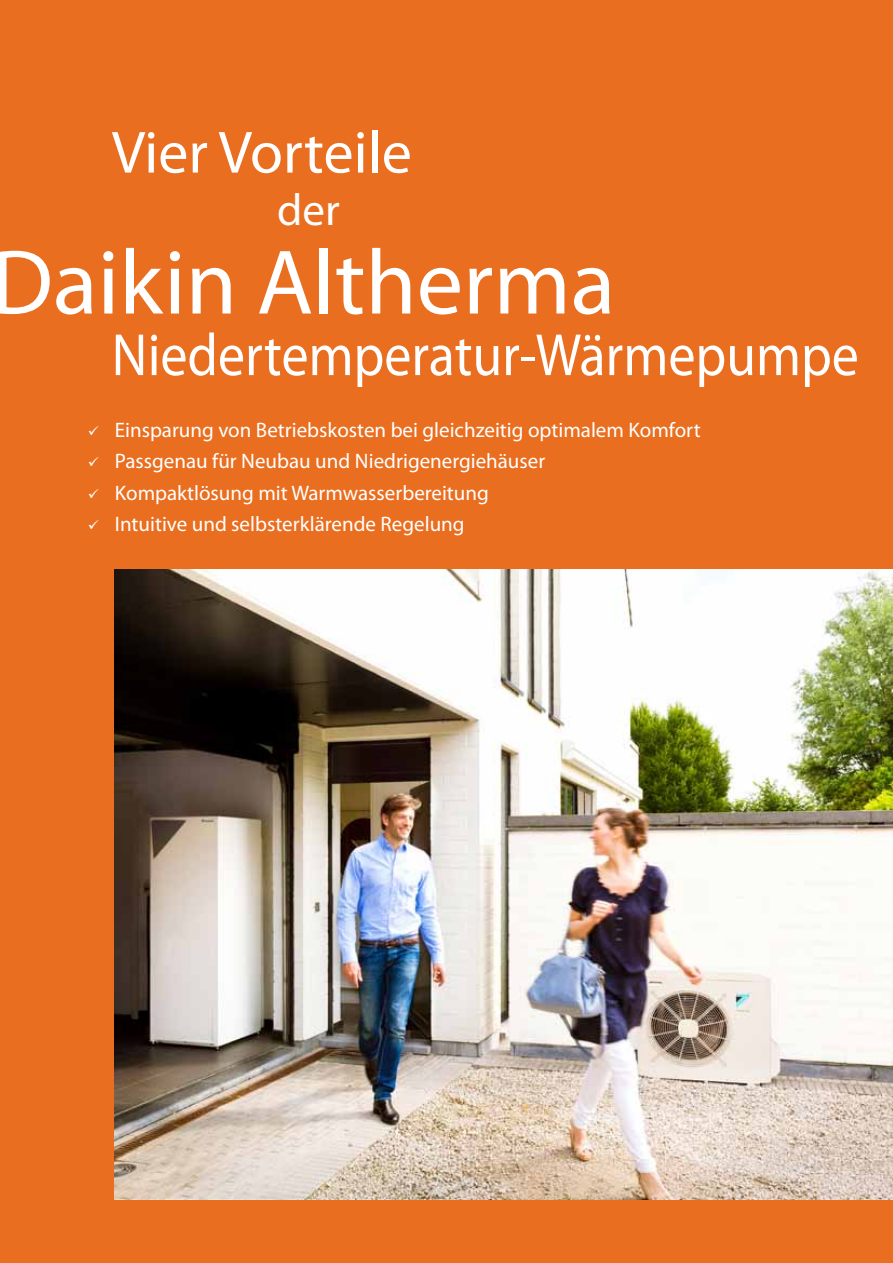
<style>
.page{position:relative;width:893px;height:1263px;background:#e96e1f}
.page>*{position:absolute;margin:0;border:0;box-sizing:border-box;transform-origin:0 0}
.t1{font:92.4px "Myriad Pro";color:#fff}
.t2{font:60px "Myriad Pro";color:#fff;scale:.9 1}
.t3{font:60px "Myriad Pro";color:#fff}
.t4{font:45px "Myriad Pro";color:#fff}
.t5{font:21px/31.2px "Myriad Pro";color:#fff}
</style>
<div class="page">
<img style="left:115px;top:570px;width:778px;height:629px">
<h2 class="t3" style="left:112px;top:115px;width:302px">Vier Vorteile</h2>
<h3 class="t4" style="left:277px;top:182px;width:64px">der</h3>
<h1 class="t1" style="left:-9px;top:226px;width:625px">Daikin Altherma</h1>
<h2 class="t2" style="left:112px;top:318px;width:832px">Niedertemperatur-Wärmepumpe</h2>
<p class="t5" style="left:115px;top:414px;width:587px">Einsparung von Betriebskosten bei gleichzeitig optimalem Komfort Passgenau für Neubau und Niedrigenergiehäuser<br>Kompaktlösung mit Warmwasserbereitung<br>Intuitive und selbsterklärende Regelung</p>
</div>
